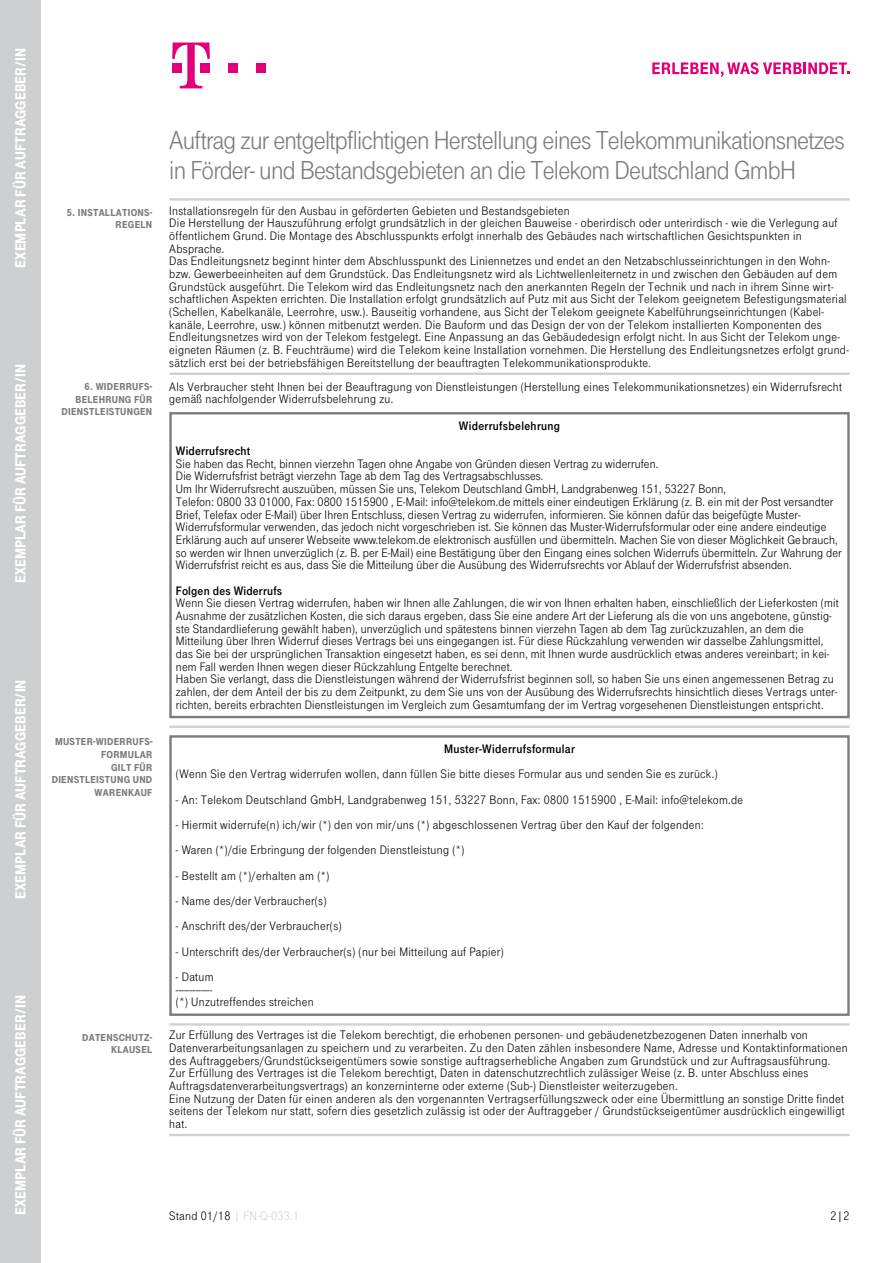
<style>
.page{position:relative;width:893px;height:1263px;background:#fff}
.page>*{position:absolute;margin:0;border:0;box-sizing:border-box;transform-origin:0 0}
.t1{font:27px/30px "Tele Grotesk Norm";letter-spacing:-.03em;color:#7b7c7e}
.t2{font:900 15px "Tele Grotesk Headline";color:#fff}
.t3{font:12.75px/12.6px "Tele Grotesk Norm";letter-spacing:.025em;color:#000}
.t4{font:12.75px "Tele Grotesk Fett";letter-spacing:.025em;color:#000}
.t5{font:12.75px "Tele Grotesk Norm";letter-spacing:.025em;color:#d0d1d2}
.t6{font:900 10.5px/12.6px "Tele Grotesk Headline";letter-spacing:.025em;color:#7b7c7e;text-align:right}
.s1{color:#000}
</style>
<div class="page">
<div style="left:228px;top:64px;width:10px;height:9px;background:#e2007a"></div>
<div style="left:256px;top:64px;width:10px;height:9px;background:#e2007a"></div>
<svg style="left:172px;top:43px;width:38px;height:45px"></svg>
<svg style="left:652px;top:62px;width:198px;height:15px"></svg>
<hr style="left:169px;top:198px;width:681px;height:3px;background:#d0d1d2">
<hr style="left:169px;top:373px;width:681px;height:2px;background:#d0d1d2">
<div style="left:169px;top:412px;width:681px;height:306px;border:2px solid #7b7c7e"></div>
<hr style="left:169px;top:725px;width:681px;height:3px;background:#d0d1d2">
<div style="left:169px;top:735px;width:681px;height:281px;border:2px solid #7b7c7e"></div>
<hr style="left:169px;top:1023px;width:681px;height:2px;background:#d0d1d2">
<hr style="left:169px;top:1134px;width:681px;height:2px;background:#d0d1d2">
<div style="left:0;top:0;width:41px;height:1263px;background:#cecfd0"></div>
<p class="t2" style="left:12px;top:268px;width:221px;rotate:-90deg">Exemplar für Auftraggeber/in</p>
<p class="t2" style="left:12px;top:583px;width:221px;rotate:-90deg">Exemplar für Auftraggeber/in</p>
<p class="t2" style="left:12px;top:899px;width:221px;rotate:-90deg">Exemplar für Auftraggeber/in</p>
<p class="t2" style="left:12px;top:1215px;width:221px;rotate:-90deg">Exemplar für Auftraggeber/in</p>
<h1 class="t1" style="left:169px;top:126px;width:677px">Auftrag zur entgeltpflichtigen Herstellung eines Telekommunikations netzes in Förder- und Bestandsgebieten an die Telekom Deutschland GmbH</h1>
<p class="t6" style="left:67px;top:206px;width:87px">5. INSTALLATIONS-<br>REGELN</p>
<p class="t3" style="left:169px;top:204px;width:681px">Installationsregeln für den Ausbau in geförderten Gebieten und Bestandsgebieten<br>Die Herstellung der Hauszuführung erfolgt grundsätzlich in der gleichen Bauweise - oberirdisch oder unterirdisch - wie die Verlegung auf öffentlichem Grund. Die Montage des Abschlusspunkts erfolgt innerhalb des Gebäudes nach wirtschaftlichen Gesichtspunkten in Absprache.<br>Das Endleitungsnetz beginnt hinter dem Abschlusspunkt des Liniennetzes und endet an den Netzabschlusseinrichtungen in den Wohn&shy;bzw. Gewerbeeinheiten auf dem Grundstück. Das Endleitungsnetz wird als Lichtwellenleiternetz in und zwischen den Gebäuden auf dem Grundstück ausgeführt. Die Telekom wird das Endleitungsnetz nach den anerkannten Regeln der Technik und nach in ihrem Sinne wirt&shy;schaftlichen Aspekten errichten. Die Installation erfolgt grundsätzlich auf Putz mit aus Sicht der Telekom geeignetem Befestigungsmaterial (Schellen, Kabelkanäle, Leerrohre, usw.). Bauseitig vorhandene, aus Sicht der Telekom geeignete Kabelführungseinrichtungen (Kabel - kanäle, Leerrohre, usw.) können mitbenutzt werden. Die Bauform und das Design der von der Telekom installierten Komponenten des Endleitungsnetzes wird von der Telekom festgelegt. Eine Anpassung an das Gebäudedesign erfolgt nicht. In aus Sicht der Telekom unge&shy;eigneten Räumen (z. B. Feuchträume) wird die Telekom keine Installation vornehmen. Die Herstellung des Endleitungsnetzes erfolgt grund&shy;sätzlich erst bei der betriebsfähigen Bereitstellung der beauftragten Telekommunikationsprodukte.</p>
<p class="t3" style="left:169px;top:380px;width:674px">Als Verbraucher steht Ihnen bei der Beauftragung von Dienstleistungen (Herstellung eines Telekommunikationsnetzes) ein Widerrufsrecht gemäß nachfolgender Widerrufsbelehrung zu.</p>
<p class="t4" style="left:459px;top:418px;width:103px">Widerrufsbelehrung</p>
<p class="t4" style="left:176px;top:444px;width:76px">Widerrufsrecht</p>
<p class="t3" style="left:176px;top:457px;width:667px">Sie haben das Recht, binnen vierzehn Tagen ohne Angabe von Gründen diesen Vertrag zu widerrufen.<br>Die Widerrufsfrist beträgt vierzehn Tage ab dem Tag des Vertragsabschlusses.<br>Um Ihr Widerrufsrecht auszuüben, müssen Sie uns, Telekom Deutschland GmbH, Landgrabenweg 151, 53227 Bonn,<br>Telefon: 0800 33 01000, Fax: 0800 1515900 , E-Mail: info@telekom.de mittels einer eindeutigen Erklärung (z. B. ein mit der Post versandter Brief, Telefax oder E-Mail) über Ihren Entschluss, diesen Vertrag zu widerrufen, informieren. Sie können dafür das beigefügte Muster-Widerrufsformular verwenden, das jedoch nicht vorgeschrieben ist. Sie können das Muster-Widerrufsformular oder eine andere eindeutige Erklärung auch auf unserer Webseite www.telekom.de elektronisch ausfüllen und übermitteln. Machen Sie von dieser Möglichkeit Gebrauch, so werden wir Ihnen unverzüglich (z. B. per E-Mail) eine Bestätigung über den Eingang eines solchen Widerrufs übermitteln. Zur Wahrung der Widerrufsfrist reicht es aus, dass Sie die Mitteilung über die Ausübung des Widerrufsrechts vor Ablauf der Widerrufs frist absenden.</p>
<p class="t4" style="left:176px;top:583px;width:108px">Folgen des Widerrufs</p>
<p class="t3" style="left:176px;top:597px;width:664px">Wenn Sie diesen Vertrag widerrufen, haben wir Ihnen alle Zahlungen, die wir von Ihnen erhalten haben, einschließlich der Lieferkosten (mit Ausnahme der zusätzlichen Kosten, die sich daraus ergeben, dass Sie eine andere Art der Lieferung als die von uns angebotene, günstig&shy;ste Standardlieferung gewählt haben), unverzüglich und spätestens binnen vierzehn Tagen ab dem Tag zurückzuzahlen, an dem die Mitteilung über Ihren Widerruf dieses Vertrags bei uns eingegangen ist. Für diese Rückzahlung verwenden wir dasselbe Zahlungs mittel, das Sie bei der ursprünglichen Transaktion eingesetzt haben, es sei denn, mit Ihnen wurde ausdrücklich etwas anderes vereinbart; in kei&shy;nem Fall werden Ihnen wegen dieser Rückzahlung Entgelte berechnet.<br>Haben Sie verlangt, dass die Dienstleistungen während der Widerrufsfrist beginnen soll, so haben Sie uns einen angemessenen Betrag zu zahlen, der dem Anteil der bis zu dem Zeitpunkt, zu dem Sie uns von der Ausübung des Widerrufsrechts hinsichtlich dieses Vertrags unter&shy;richten, bereits erbrachten Dienstleistungen im Vergleich zum Gesamtumfang der im Vertrag vorgesehenen Dienstleistungen entspricht.</p>
<p class="t6" style="left:61px;top:380px;width:92px">6. WIDERRUFS-<br>BELEHRUNG FÜR<br>DIENSTLEISTUNGEN</p>
<p class="t6" style="left:52px;top:735px;width:102px">MUSTER-WIDERRUFS-<br>FORMULAR<br>GILT FÜR<br>DIENSTLEISTUNG UND<br>WARENKAUF</p>
<p class="t4" style="left:444px;top:741px;width:132px">Muster-Widerrufsformular</p>
<p class="t3" style="left:176px;top:768px;width:543px">(Wenn Sie den Vertrag widerrufen wollen, dann füllen Sie bitte dieses Formular aus und senden Sie es zurück.)</p>
<p class="t3" style="left:176px;top:793px;width:569px">- An: Telekom Deutschland GmbH, Landgrabenweg 151, 53227 Bonn, Fax: 0800 1515900 , E-Mail: info@telekom.de</p>
<p class="t3" style="left:176px;top:819px;width:529px">- Hiermit widerrufe(n) ich/wir (*) den von mir/uns (*) abgeschlossenen Vertrag über den Kauf der folgenden:</p>
<p class="t3" style="left:176px;top:844px;width:290px">- Waren (*)/die Erbringung der folgenden Dienstleistung (*)</p>
<p class="t3" style="left:176px;top:869px;width:155px">- Bestellt am (*)/erhalten am (*)</p>
<p class="t3" style="left:176px;top:895px;width:152px">- Name des/der Verbraucher(s)</p>
<p class="t3" style="left:176px;top:920px;width:167px">- Anschrift des/der Verbraucher(s)</p>
<p class="t3" style="left:176px;top:945px;width:329px">- Unterschrift des/der Verbraucher(s) (nur bei Mitteilung auf Papier)</p>
<p class="t3" style="left:176px;top:971px;width:139px">- Datum<br>-------------<br>(*) Unzutreffendes streichen</p>
<p class="t6" style="left:82px;top:1031px;width:72px">DATENSCHUTZ-<br>KLAUSEL</p>
<p class="t3" style="left:169px;top:1029px;width:680px">Zur Erfüllung des Vertrages ist die Telekom berechtigt, die erhobenen personen- und gebäudenetzbezogenen Daten innerhalb von Datenverarbeitungsanlagen zu speichern und zu verarbeiten. Zu den Daten zählen insbesondere Name, Adresse und Kontaktinformationen des Auftraggebers/Grundstückseigentümers sowie sonstige auftragserhebliche Angaben zum Grundstück und zur Auftragsausführung.<br>Zur Erfüllung des Vertrages ist die Telekom berechtigt, Daten in datenschutzrechtlich zulässiger Weise (z. B. unter Abschluss eines Auftragsdatenverarbeitungsvertrags) an konzerninterne oder externe (Sub-) Dienstleister weiterzugeben.<br>Eine Nutzung der Daten für einen anderen als den vorgenannten Vertragserfüllungszweck oder eine Übermittlung an sonstige Dritte findet seitens der Telekom nur statt, sofern dies gesetzlich zulässig ist oder der Auftraggeber / Grundstückseigentümer ausdrücklich eingewilligt hat.</p>
<p class="t5" style="left:169px;top:1208px;width:131px"><span class="s1">Stand 01/18</span> | FN-Q-033.1</p>
<p class="t3" style="left:831px;top:1209px;width:21px">2|2</p>
</div>
